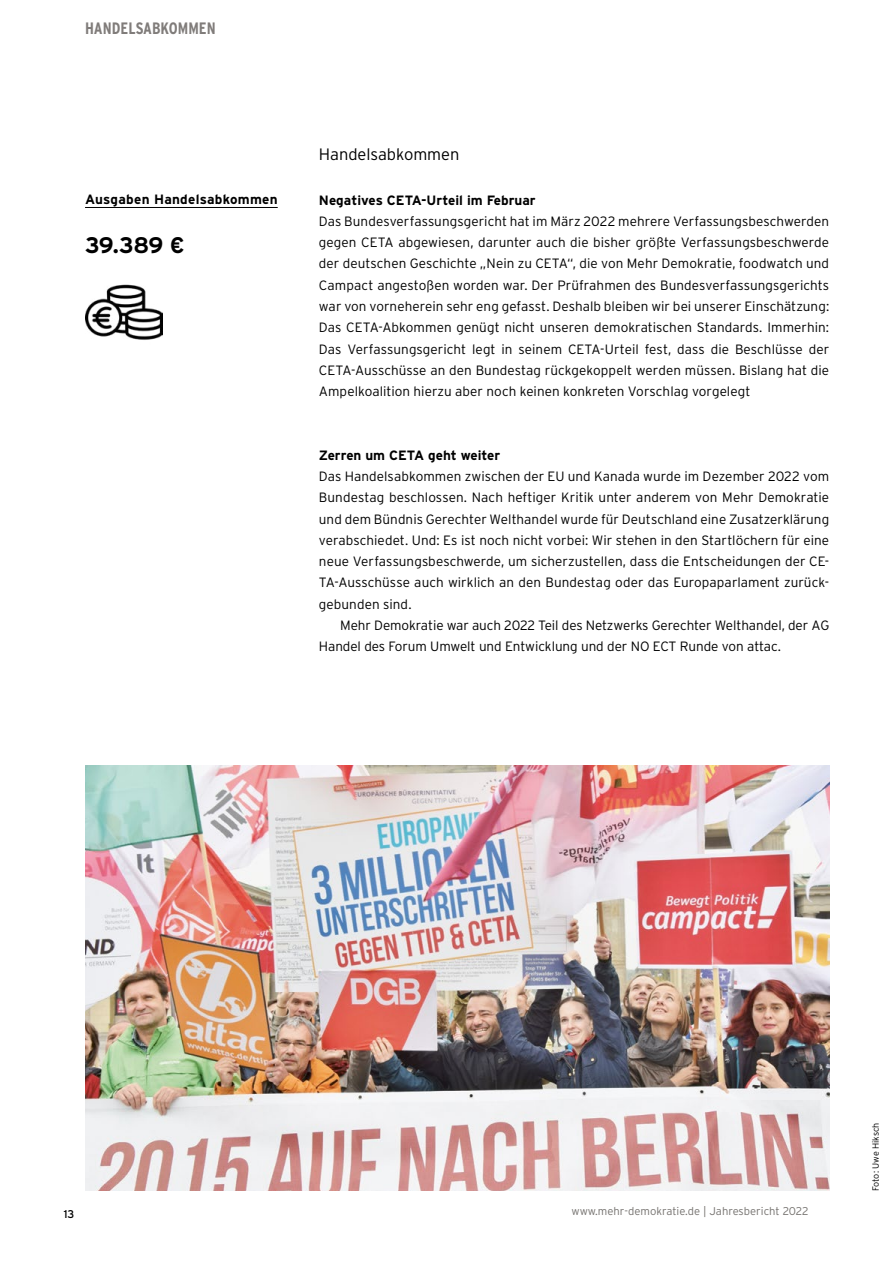
<style>
.page{position:relative;width:893px;height:1263px;background:#fff}
.page>*{position:absolute;margin:0;border:0;box-sizing:border-box;transform-origin:0 0}
.t1{font:700 22.5px "Interstate";color:#000}
.t2{font:700 16.5px "Interstate Condensed";color:#807c7a}
.t3{font:300 16.5px "Interstate";color:#000}
.t4{font:300 13.5px/21.3px "Interstate";letter-spacing:-.005em;color:#000;text-align:justify}
.t5{font:700 13.5px "Interstate";color:#000}
.t6{font:700 13.5px "Interstate";letter-spacing:.02em;color:#000}
.t7{font:300 11.25px "Interstate";color:#75726f}
.t8{font:11.25px "Interstate";color:#000}
.t9{font:300 9px "Interstate";letter-spacing:-.01em;color:#000}
</style>
<div class="page">
<img style="left:85px;top:766px;width:744px;height:425px">
<hr style="left:85px;top:207px;width:193px;height:1px;background:#000">
<img style="left:85px;top:284px;width:77px;height:56px">
<p class="t2" style="left:85px;top:19px;width:132px">HANDELSABKOMMEN</p>
<p class="t6" style="left:85px;top:192px;width:194px">Ausgaben Handelsabkommen</p>
<h1 class="t1" style="left:85px;top:232px;width:101px">39.389 €</h1>
<p class="t3" style="left:319px;top:145px;width:142px">Handelsabkommen</p>
<p class="t5" style="left:319px;top:192px;width:218px">Negatives CETA-Urteil im Februar</p>
<p class="t4" style="left:319px;top:210px;width:512px">Das Bundesverfassungsgericht hat im März 2022 mehrere Verfassungsbeschwerden gegen CETA abgewiesen, darunter auch die bisher größte Verfassungsbeschwerde der deutschen Geschichte „Nein zu CETA“, die von Mehr Demokratie, foodwatch und Campact angestoßen worden war. Der Prüfrahmen des Bundesverfassungsgerichts war von vorneherein sehr eng gefasst. Deshalb bleiben wir bei unserer Einschätzung:<br>Das CETA-Abkommen genügt nicht unseren demokratischen Standards. Immerhin:<br>Das Verfassungsgericht legt in seinem CETA-Urteil fest, dass die Beschlüsse der CETA-Ausschüsse an den Bundestag rückgekoppelt werden müssen. Bislang hat die Ampelkoalition hierzu aber noch keinen konkreten Vorschlag vorgelegt</p>
<p class="t5" style="left:319px;top:448px;width:183px">Zerren um CETA geht weiter</p>
<p class="t4" style="left:319px;top:466px;width:512px">Das Handelsabkommen zwischen der EU und Kanada wurde im Dezember 2022 vom Bundestag beschlossen. Nach heftiger Kritik unter anderem von Mehr Demokratie und dem Bündnis Gerechter Welthandel wurde für Deutschland eine Zusatzerklärung verabschiedet. Und: Es ist noch nicht vorbei: Wir stehen in den Startlöchern für eine neue Verfassungsbeschwerde, um sicherzustellen, dass die Entscheidungen der CE-TA-Ausschüsse auch wirklich an den Bundestag oder das Europaparlament zurück&shy;gebunden sind.</p>
<p class="t4" style="left:319px;top:614px;width:512px;text-indent:21px">Mehr Demokratie war auch 2022 Teil des Netzwerks Gerechter Welthandel, der AG<br>Handel des Forum Umwelt und Entwicklung und der NO ECT Runde von attac.</p>
<p class="t8" style="left:64px;top:1207px;width:12px">13</p>
<p class="t7" style="left:571px;top:1204px;width:238px">www.mehr-demokratie.de | Jahresbericht 2022</p>
<p class="t9" style="left:871px;top:1191px;width:70px;rotate:-90deg">Foto: Uwe Hiksch</p>
</div>
